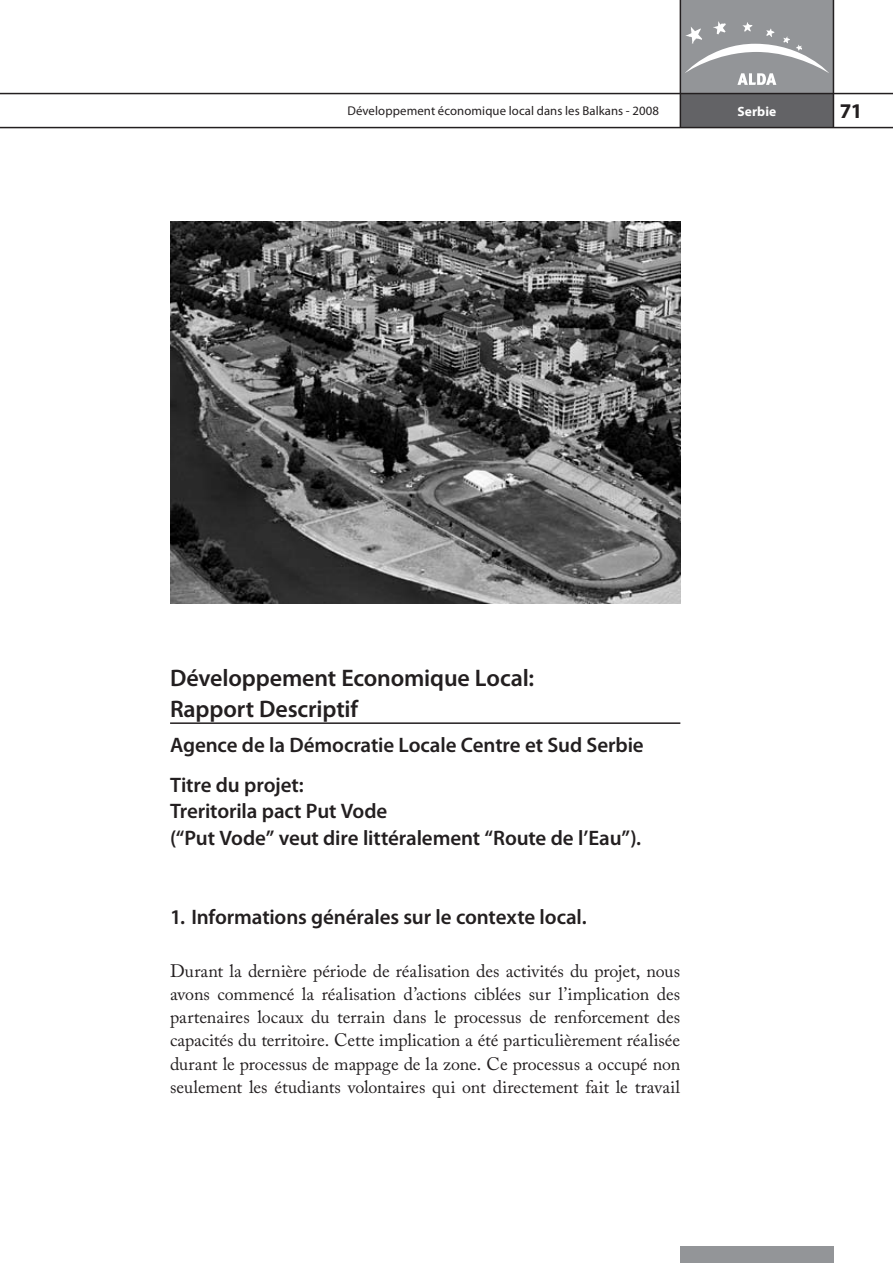
<style>
.page{position:relative;width:893px;height:1263px;background:#fff}
.page>*{position:absolute;margin:0;border:0;box-sizing:border-box;transform-origin:0 0}
.titoli_capitolo{font:600 24px/31.5px "Myriad Pro";letter-spacing:-.005em;color:#231f20}
.titoli_paragrafo{font:600 21px/26.7px "Myriad Pro";letter-spacing:-.005em;color:#231f20}
.t1{font:700 21px "Myriad Pro";color:#231f20}
.corpo_testo{font:18px/23.2px "Adobe Caslon Pro";letter-spacing:-.005em;color:#231f20;text-align:justify}
.t2{font:700 13.5px "Myriad Pro";letter-spacing:.01em;color:#fff}
.t3{font:12.75px "Myriad Pro";letter-spacing:.01em;color:#231f20}
</style>
<div class="page">
<hr style="left:170px;top:722px;width:510px;height:2px;background:#231f20">
<div style="left:680px;top:94px;width:153px;height:34px;background:#636366"></div>
<div style="left:680px;top:0;width:153px;height:94px;background:#939598"></div>
<hr style="left:0;top:93px;width:893px;height:1px;background:#231f20">
<hr style="left:0;top:127px;width:893px;height:1px;background:#231f20">
<hr style="left:680px;top:0;width:1px;height:128px;background:#231f20">
<hr style="left:833px;top:0;width:1px;height:128px;background:#231f20">
<svg style="left:685px;top:21px;width:144px;height:64px"></svg>
<div style="left:680px;top:1246px;width:153px;height:17px;background:#939598"></div>
<img style="left:170px;top:221px;width:510px;height:383px">
<p class="t3" style="left:347px;top:103px;width:313px">Développement économique local dans les Balkans - 2008</p>
<p class="t2" style="left:737px;top:102px;width:41px">Serbie</p>
<p class="t1" style="left:840px;top:98px;width:24px">71</p>
<p class="titoli_capitolo" style="left:170px;top:661px;width:366px">Développement Economique Local:<br>Rapport Descriptif</p>
<p class="titoli_paragrafo" style="left:170px;top:731px;width:475px">Agence de la Démocratie Locale Centre et Sud Serbie</p>
<p class="titoli_paragrafo" style="left:170px;top:771px;width:135px">Titre du projet:</p>
<p class="titoli_paragrafo" style="left:170px;top:797px;width:473px">Treritorila pact Put Vode<br>(“Put Vode” veut dire littéralement “Route de l’Eau”).</p>
<p class="titoli_paragrafo" style="left:170px;top:903px;width:418px">1. Informations générales sur le contexte local.</p>
<p class="corpo_testo" style="left:170px;top:959px;width:512px">Durant la dernière période de réalisation des activités du projet, nous avons commencé la réalisation d’actions ciblées sur l’implication des partenaires locaux du terrain dans le processus de renforcement des capacités du territoire. Cette implication a été particulièrement réalisée durant le processus de mappage de la zone. Ce processus a occupé non seulement les étudiants volontaires qui ont directement fait le travail</p>
</div>
